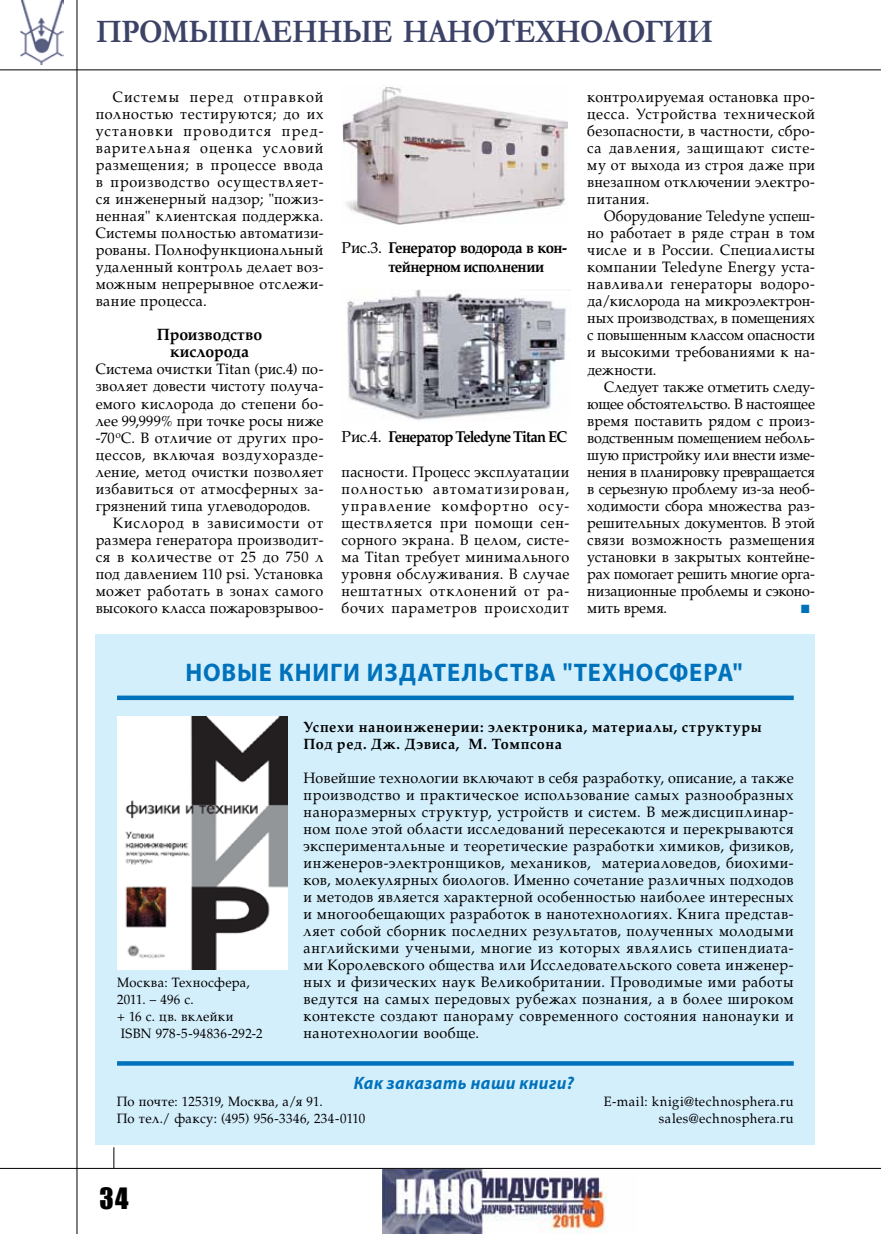
<style>
.page{position:relative;width:881px;height:1234px;background:#fff}
.page>*{position:absolute;margin:0;border:0;box-sizing:border-box;transform-origin:0 0}
.t1{font:700 33px "Garamond";letter-spacing:-.02em;color:#3d4367;scale:.9 1}
.t2{font:27px "Impact";color:#000}
.t3{font:700 25.5px "Myriad Pro";letter-spacing:.035em;color:#0072bc;scale:.96 1}
.t4{font:italic 700 18px "Myriad Pro";letter-spacing:.025em;color:#0072bc;scale:.96 1}
.t5{font:700 16.5px/17px "AG Palatial C";letter-spacing:-.005em;color:#000;text-align:center;scale:.96 1}
.t6{font:700 15.75px/18.9px "AG Palatial C";letter-spacing:-.04em;color:#000;scale:.95 1}
.t7{font:700 15.75px "AG Palatial C";letter-spacing:-.06em;color:#000;scale:.94 1}
.t8{font:15px/17px "AG Palatial C";letter-spacing:.025em;color:#000;text-align:justify;scale:.96 1}
.t9{font:700 15px/17px "AG Palatial C";letter-spacing:.04em;color:#000;scale:.96 1}
.t10{font:15px "AG Palatial C";letter-spacing:.005em;color:#000;scale:.96 1}
.t11{font:15px "AG Palatial C";letter-spacing:.045em;color:#000;scale:.96 1}
.t12{font:15px "AG Palatial C";letter-spacing:.06em;color:#000;scale:.96 1}
.t13{font:15px "Fedra Sans Pro";color:#0072bc;scale:.96 1}
.t14{font:13.5px/17px "AG Palatial C";letter-spacing:.03em;color:#000;scale:.96 1}
.s1{font-weight:400}
</style>
<div class="page">
<hr style="left:0;top:69px;width:880px;height:1px;background:#000">
<hr style="left:0;top:1167px;width:880px;height:1px;background:#000">
<hr style="left:77px;top:0;width:1px;height:1233px;background:#000">
<svg style="left:113px;top:1147px;width:1px;height:20px"></svg>
<img style="left:20px;top:0;width:44px;height:65px">
<img style="left:382px;top:1168px;width:255px;height:65px">
<img style="left:342px;top:85px;width:225px;height:139px">
<img style="left:347px;top:289px;width:219px;height:131px">
<div style="left:96px;top:634px;width:718px;height:510px;background:#d4effc"></div>
<img style="left:117px;top:716px;width:170px;height:252px">
<svg style="left:117px;top:1061px;width:676px;height:4px;background:#0a78bf"></svg>
<div style="left:117px;top:695px;width:676px;height:5px;background:#0072bc"></div>
<h1 class="t1" style="left:96px;top:9px;width:686px">Промышленные нанотехнологии</h1>
<p class="t8" style="left:96px;top:89px;width:239px;text-indent:17px">Системы перед отправкой полностью тестируются; до их установки проводится пред&shy;варительная оценка условий размещения; в процессе ввода в производство осуществляет&shy;ся инженерный надзор; "пожиз&shy;ненная" клиентская поддержка.<br>Системы полностью автоматизи&shy;рованы. Полнофункциональный удаленный контроль делает воз&shy;можным непрерывное отслежи&shy;вание процесса.</p>
<p class="t5" style="left:157px;top:326px;width:111px">Производство кислорода</p>
<p class="t8" style="left:96px;top:361px;width:239px">Система очистки Titan (рис.4) по-</p>
<p class="t8" style="left:96px;top:378px;width:239px">зволяет довести чистоту получа-</p>
<p class="t8" style="left:96px;top:395px;width:239px">емого кислорода до степени бо-</p>
<p class="t8" style="left:96px;top:412px;width:239px">лее 99,999% при точке росы ниже</p>
<p class="t8" style="left:96px;top:429px;width:239px">-70□С. В отличие от других про-</p>
<p class="t8" style="left:96px;top:446px;width:239px">цессов, включая воздухоразде-</p>
<p class="t8" style="left:96px;top:463px;width:238px">ление, метод очистки позволяет</p>
<p class="t8" style="left:96px;top:480px;width:239px">избавиться от атмосферных за-</p>
<p class="t10" style="left:96px;top:496px;width:225px">грязнений типа углеводородов.</p>
<p class="t12" style="left:113px;top:513px;width:221px">Кислород в зависимости от</p>
<p class="t8" style="left:96px;top:531px;width:239px">размера генератора производит-</p>
<p class="t11" style="left:96px;top:547px;width:238px">ся в количестве от 25 до 750 л</p>
<p class="t8" style="left:96px;top:565px;width:239px">под давлением 110 psi. Установка</p>
<p class="t8" style="left:96px;top:582px;width:238px">может работать в зонах самого</p>
<p class="t10" style="left:96px;top:598px;width:239px">высокого класса пожаровзрывоо-</p>
<p class="t6" style="left:388px;top:239px;width:189px;text-indent:-47px"><span class="s1">Рис.3.</span> Генератор водорода в кон&shy;тейнерном исполнении</p>
<p class="t7" style="left:341px;top:427px;width:241px"><span class="s1">Рис.4.</span> Генератор Teledyne Titan EC</p>
<p class="t8" style="left:341px;top:463px;width:239px">пасности. Процесс эксплуатации полностью автоматизирован, управление комфортно осу&shy;ществляется при помощи сен&shy;сорного экрана. В целом, систе&shy;ма Titan требует минимального уровня обслуживания. В случае нештатных отклонений от ра&shy;бочих параметров происходит</p>
<p class="t8" style="left:587px;top:89px;width:239px">контролируемая остановка про&shy;цесса. Устройства технической безопасности, в частности, сбро&shy;са давления, защищают систе&shy;му от выхода из строя даже при внезапном отключении электро&shy;питания.</p>
<p class="t8" style="left:587px;top:208px;width:239px;text-indent:17px">Оборудование Teledyne успеш&shy;но работает в ряде стран в том числе и в России. Специалисты компании Teledyne Energy уста&shy;навливали генераторы водоро&shy;да/кислорода на микроэлектрон&shy;ных производствах, в помещениях с повышенным классом опасности и высокими требованиями к на&shy;дежности.</p>
<p class="t8" style="left:587px;top:378px;width:239px;text-indent:17px">Следует также отметить следу&shy;ющее обстоятельство. В настоящее время поставить рядом с произ&shy;водственным помещением неболь&shy;шую пристройку или внести изме&shy;нения в планировку превращается в серьезную проблему из-за необ&shy;ходимости сбора множества раз&shy;решительных документов. В этой связи возможность размещения установки в закрытых контейне&shy;рах помогает решить многие орга&shy;низационные проблемы и сэконо&shy;мить время.</p>
<p class="t13" style="left:799px;top:598px;width:13px">▪</p>
<h3 class="t3" style="left:185px;top:655px;width:581px">Новые книги издательства "Техносфера"</h3>
<p class="t9" style="left:303px;top:718px;width:478px">Успехи наноинженерии: электроника, материалы, структуры<br>Под ред. Дж. Дэвиса, М. Томпсона</p>
<p class="t8" style="left:303px;top:769px;width:512px">Новейшие технологии включают в себя разработку, описание, а также производство и практическое использование самых разнообразных наноразмерных структур, устройств и систем. В междисциплинар&shy;ном поле этой области исследований пересекаются и перекрываются экспериментальные и теоретические разработки химиков, физиков, инженеров-электронщиков, механиков, материаловедов, биохими&shy;ков, молекулярных биологов. Именно сочетание различных подходов и методов является характерной особенностью наиболее интересных и многообещающих разработок в нанотехнологиях. Книга представ&shy;ляет собой сборник последних результатов, полученных молодыми английскими учеными, многие из которых являлись стипендиата&shy;ми Королевского общества или Исследовательского совета инженер&shy;ных и физических наук Великобритании. Проводимые ими работы ведутся на самых передовых рубежах познания, а в более широком контексте создают панораму современного состояния нанонауки и нанотехнологии вообще.</p>
<p class="t14" style="left:117px;top:974px;width:153px">Москва: Техносфера,<br>2011. – 496 с.<br>+ 16 с. цв. вклейки<br>ISBN 978-5-94836-292-2</p>
<p class="t4" style="left:353px;top:1071px;width:231px">Как заказать наши книги?</p>
<p class="t14" style="left:117px;top:1093px;width:216px">По почте: 125319, Москва, а/я 91.</p>
<p class="t14" style="left:603px;top:1093px;width:199px">e-mail: knigi@technosphera.ru</p>
<p class="t14" style="left:117px;top:1110px;width:260px">По тел./ факсу: (495) 956-3346, 234-0110</p>
<p class="t14" style="left:658px;top:1110px;width:142px">sales@echnosphera.ru</p>
<h2 class="t2" style="left:100px;top:1176px;width:31px">34</h2>
</div>
